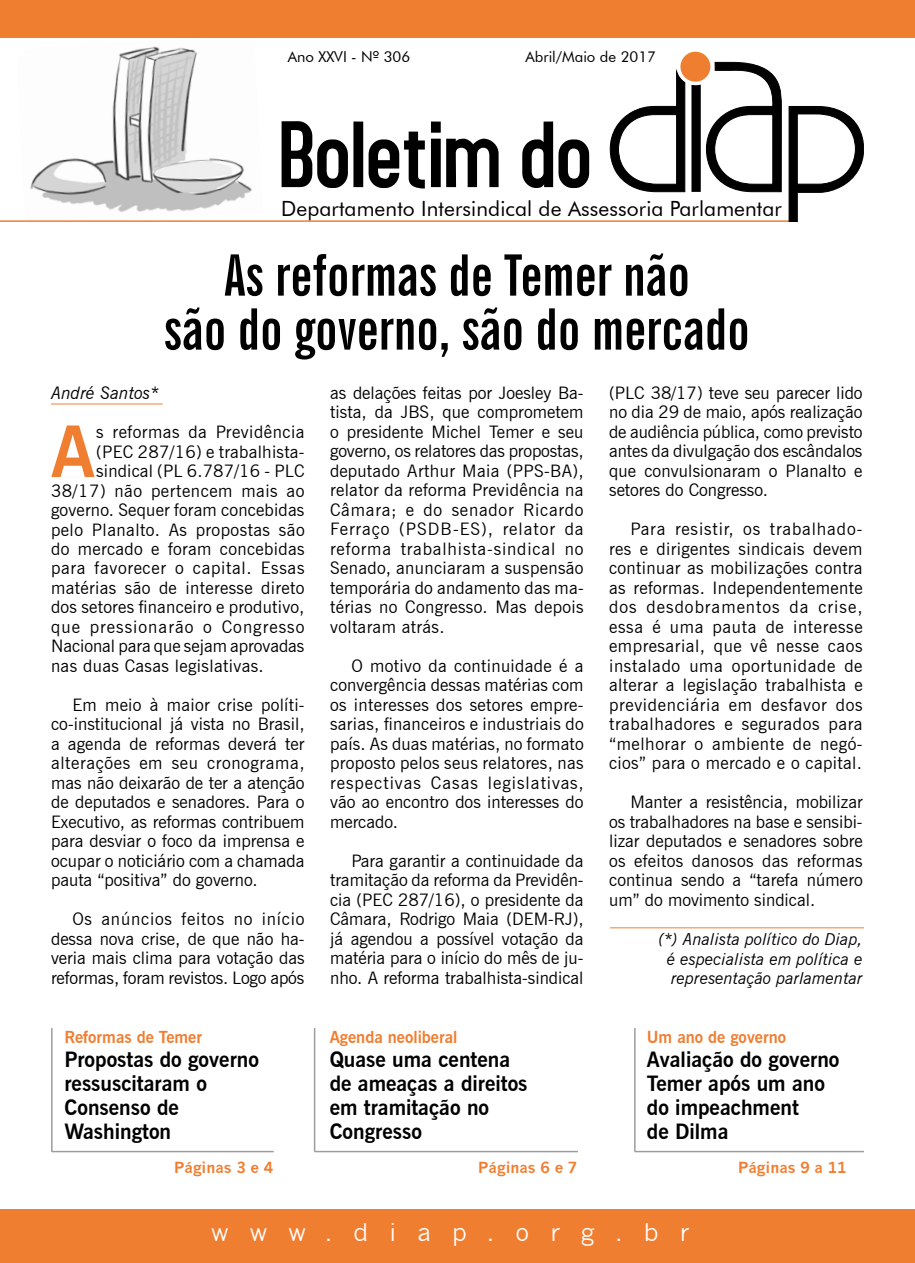
<style>
.page{position:relative;width:915px;height:1263px;background:#fff}
.page>*{position:absolute;margin:0;border:0;box-sizing:border-box;transform-origin:0 0}
.t1{font:700 70.95px "News Gothic BT";color:#f07e31}
.t2{font:700 extra-condensed 57px/54px "News Gothic BT";color:#000;text-align:center}
.t3{font:24px "News Gothic";letter-spacing:.88em;color:#fff}
.t4{font:700 21px/24px "News Gothic BT";color:#000}
.t5{font:21px "Futura BT";letter-spacing:.005em;color:#000}
.t6{font:17.25px/19.5px "News Gothic BT";letter-spacing:.01em;color:#000;text-align:justify}
.t7{font:17.25px "News Gothic BT";letter-spacing:.03em;color:#000}
.t8{font:17.25px "News Gothic BT";letter-spacing:.04em;color:#000}
.t9{font:17.25px "News Gothic BT";letter-spacing:.06em;color:#000}
.t10{font:italic 17.25px "News Gothic BT";color:#000}
.t11{font:italic 16.5px/19.5px "News Gothic BT";color:#000;text-align:justify}
.t12{font:700 16.5px "News Gothic BT";color:#f07e31}
.t13{font:700 15px "News Gothic";color:#f07e31}
.t14{font:15px "Futura BT";color:#000}
</style>
<div class="page">
<img style="left:16px;top:37px;width:247px;height:175px">
<svg style="left:281px;top:121px;width:308px;height:68px"></svg>
<hr style="left:0;top:220px;width:796px;height:2px;background:#f07e31">
<div style="left:0;top:0;width:914px;height:37px;background:#f07e31"></div>
<div style="left:0;top:1209px;width:914px;height:54px;background:#f07e31"></div>
<hr style="left:51px;top:1028px;width:2px;height:124px;background:#9d9d9c">
<hr style="left:52px;top:1151px;width:222px;height:1px;background:#9d9d9c">
<hr style="left:314px;top:1028px;width:1px;height:124px;background:#9d9d9c">
<hr style="left:314px;top:1151px;width:263px;height:1px;background:#9d9d9c">
<hr style="left:634px;top:1028px;width:1px;height:124px;background:#9d9d9c">
<hr style="left:634px;top:1151px;width:229px;height:1px;background:#9d9d9c">
<svg style="left:610px;top:62px;width:253px;height:160px"></svg>
<div style="left:680px;top:52px;width:30px;height:30px;background:#f07e31;border-radius:50%"></div>
<hr style="left:51px;top:404px;width:111px;height:1px;background:#f07e31">
<hr style="left:609px;top:927px;width:254px;height:1px;background:#f07e31">
<p class="t14" style="left:287px;top:48px;width:124px">Ano XXVI - Nº 306</p>
<p class="t14" style="left:525px;top:48px;width:132px">Abril/Maio de 2017</p>
<p class="t5" style="left:281px;top:196px;width:502px">Departamento Intersindical de Assessoria Parlamentar</p>
<h2 class="t2" style="left:164px;top:248px;width:587px">As reformas de Temer não<br>são do governo, são do mercado</h2>
<p class="t10" style="left:51px;top:382px;width:109px">André Santos*</p>
<h1 class="t1" style="left:51px;top:409px;width:45px">A</h1>
<p class="t7" style="left:96px;top:421px;width:210px">s reformas da Previdência</p>
<p class="t6" style="left:96px;top:441px;width:210px">(PEC 287/16) e trabalhista-</p>
<p class="t6" style="left:96px;top:461px;width:210px">sindical (PL 6.787/16 - PLC</p>
<p class="t7" style="left:51px;top:480px;width:255px">38/17) não pertencem mais ao</p>
<p class="t6" style="left:51px;top:500px;width:255px">governo. Sequer foram concebidas</p>
<p class="t6" style="left:51px;top:519px;width:255px">pelo Planalto. As propostas são</p>
<p class="t6" style="left:51px;top:539px;width:255px">do mercado e foram concebidas</p>
<p class="t8" style="left:51px;top:558px;width:255px">para favorecer o capital. Essas</p>
<p class="t6" style="left:51px;top:578px;width:255px">matérias são de interesse direto</p>
<p class="t6" style="left:51px;top:597px;width:255px">dos setores financeiro e produtivo,</p>
<p class="t9" style="left:51px;top:616px;width:255px">que pressionarão o Congresso</p>
<p class="t6" style="left:51px;top:636px;width:255px">Nacional para que sejam aprovadas</p>
<p class="t6" style="left:51px;top:656px;width:214px">nas duas Casas legislativas.</p>
<p class="t6" style="left:51px;top:695px;width:255px;text-indent:21px">Em meio à maior crise políti&shy;co-institucional já vista no Brasil, a agenda de reformas deverá ter alterações em seu cronograma, mas não deixarão de ter a atenção de deputados e senadores. Para o Executivo, as reformas contribuem para desviar o foco da imprensa e ocupar o noticiário com a chamada pauta “positiva” do governo.</p>
<p class="t6" style="left:51px;top:909px;width:255px;text-indent:21px">Os anúncios feitos no início dessa nova crise, de que não ha&shy;veria mais clima para votação das reformas, foram revistos. Logo após</p>
<p class="t12" style="left:64px;top:1027px;width:139px">Reformas de Temer</p>
<p class="t4" style="left:64px;top:1047px;width:196px">Propostas do governo ressuscitaram o<br>Consenso de<br>Washington</p>
<p class="t13" style="left:174px;top:1158px;width:101px">Páginas 3 e 4</p>
<p class="t6" style="left:330px;top:383px;width:255px">as delações feitas por Joesley Ba&shy;tista, da JBS, que comprometem o presidente Michel Temer e seu governo, os relatores das propostas, deputado Arthur Maia (PPS-BA), relator da reforma Previdência na Câmara; e do senador Ricardo Ferraço (PSDB-ES), relator da reforma trabalhista-sindical no Senado, anunciaram a suspensão temporária do andamento das ma&shy;térias no Congresso. Mas depois voltaram atrás.</p>
<p class="t6" style="left:330px;top:656px;width:255px;text-indent:21px">O motivo da continuidade é a convergência dessas matérias com os interesses dos setores empre&shy;sarias, financeiros e industriais do país. As duas matérias, no formato proposto pelos seus relatores, nas respectivas Casas legislativas, vão ao encontro dos interesses do mercado.</p>
<p class="t6" style="left:330px;top:851px;width:255px;text-indent:21px">Para garantir a continuidade da tramitação da reforma da Previdên&shy;cia (PEC 287/16), o presidente da Câmara, Rodrigo Maia (DEM-RJ), já agendou a possível votação da matéria para o início do mês de ju&shy;nho. A reforma trabalhista-sindical</p>
<p class="t12" style="left:329px;top:1027px;width:129px">Agenda neoliberal</p>
<p class="t4" style="left:329px;top:1047px;width:199px">Quase uma centena de ameaças a direitos em tramitação no<br>Congresso</p>
<p class="t13" style="left:478px;top:1158px;width:101px">Páginas 6 e 7</p>
<p class="t6" style="left:609px;top:383px;width:255px">(PLC 38/17) teve seu parecer lido no dia 29 de maio, após realização de audiência pública, como previsto antes da divulgação dos escândalos que convulsionaram o Planalto e setores do Congresso.</p>
<p class="t6" style="left:609px;top:519px;width:255px;text-indent:21px">Para resistir, os trabalhado&shy;res e dirigentes sindicais devem continuar as mobilizações contra as reformas. Independentemente dos desdobramentos da crise, essa é uma pauta de interesse empresarial, que vê nesse caos instalado uma oportunidade de alterar a legislação trabalhista e previdenciária em desfavor dos trabalhadores e segurados para “melhorar o ambiente de negó&shy;cios” para o mercado e o capital.</p>
<p class="t6" style="left:609px;top:792px;width:255px;text-indent:21px">Manter a resistência, mobilizar os trabalhadores na base e sensibi&shy;lizar deputados e senadores sobre os efeitos danosos das reformas continua sendo a “tarefa número um” do movimento sindical.</p>
<p class="t11" style="left:667px;top:929px;width:197px;text-indent:-9px">(*) Analista político do Diap, é especialista em política e representação parlamentar</p>
<p class="t12" style="left:646px;top:1027px;width:141px">Um ano de governo</p>
<p class="t4" style="left:646px;top:1047px;width:194px">Avaliação do governo<br>Temer após um ano do impeachment<br>de Dilma</p>
<p class="t13" style="left:737px;top:1158px;width:110px">Páginas 9 a 11</p>
<h3 class="t3" style="left:211px;top:1218px;width:480px">www.diap.org.br</h3>
</div>
